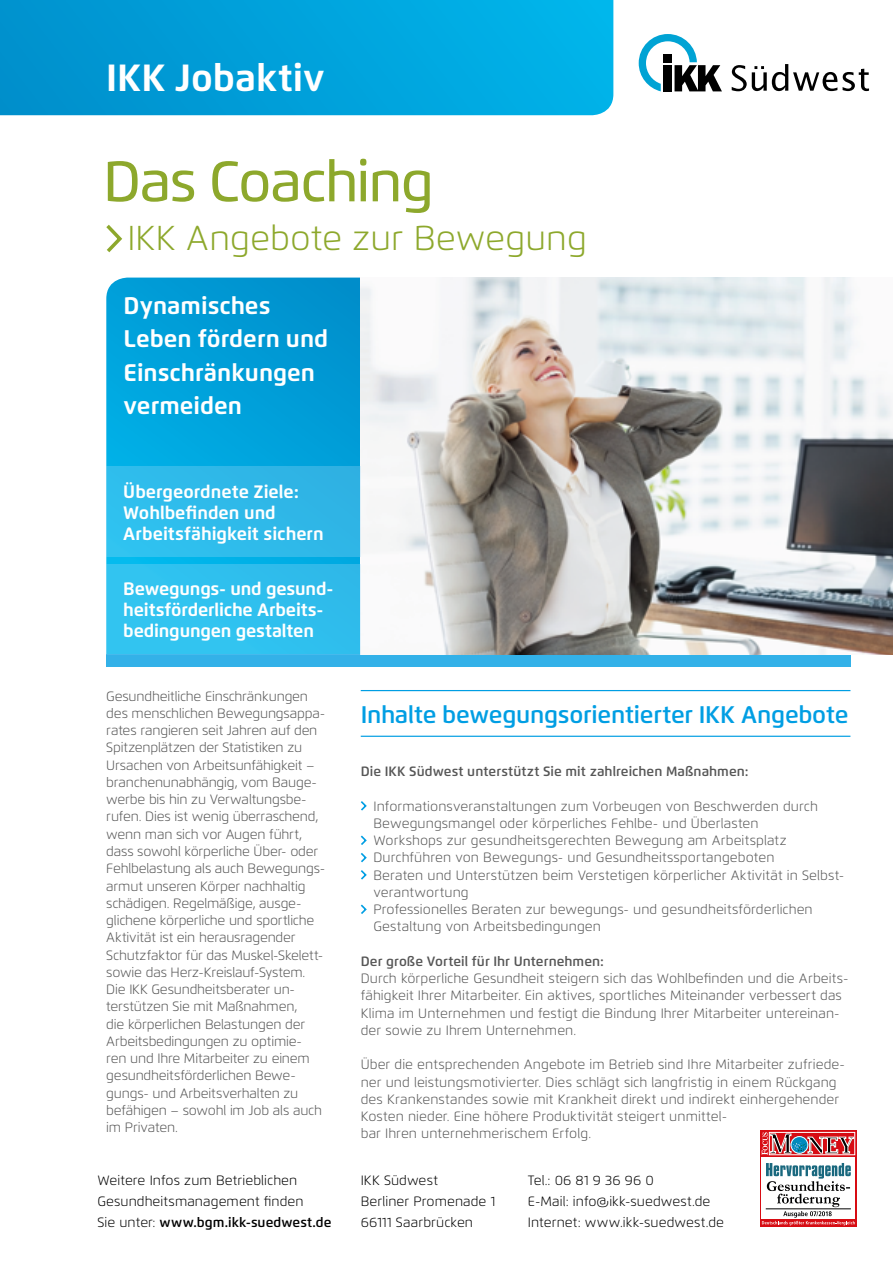
<style>
.page{position:relative;width:893px;height:1263px;background:#fff}
.page>*{position:absolute;margin:0;border:0;box-sizing:border-box;transform-origin:0 0}
.t1{font:500 57px "Flexo";letter-spacing:-.03em;color:#8da82c}
.t2{font:700 37.8px "Flexo";color:#fff}
.t3{font:300 34.5px "Flexo";color:#8da82c}
.t4{font:700 24px/33.6px "Flexo";color:#fff}
.t5{font:600 24px "Flexo";letter-spacing:-.01em;color:#009ee3}
.t6{font:700 18px/21px "Flexo";letter-spacing:-.005em;color:#fff}
.t7{font:300 13.5px/17.2px "Flexo";letter-spacing:.005em;color:#565656}
.t8{font:300 13.5px/17.2px "Flexo";letter-spacing:-.015em;color:#565656}
.t9{font:300 13.5px/21px "Flexo";letter-spacing:.005em;color:#000}
.t10{font:600 13.5px "Flexo";letter-spacing:.005em;color:#565656}
.s1{font-weight:600}
</style>
<div class="page">
<svg style="left:0;top:0;width:613px;height:115px;background:#00a2db"></svg>
<svg style="left:732px;top:64px;width:137px;height:27px"></svg>
<svg style="left:639px;top:34px;width:83px;height:57px"></svg>
<div style="left:760px;top:1130px;width:96px;height:96px;background:linear-gradient(to right,#d70c13,#d70c13)"></div>
<div style="left:762px;top:1157px;width:93px;height:68px;background:#fff"></div>
<svg style="left:761px;top:1131px;width:95px;height:25px"></svg>
<svg style="left:762px;top:1132px;width:93px;height:23px;background:#b9686e"></svg>
<div style="left:791px;top:1136px;width:17px;height:17px;border:1px solid #fff;border-radius:50%"></div>
<div style="left:761px;top:1219px;width:95px;height:7px;background:#d70c13"></div>
<svg style="left:762px;top:1163px;width:93px;height:62px"></svg>
<svg style="left:106px;top:278px;width:255px;height:286px;background:#019fd9"></svg>
<div style="left:106px;top:654px;width:744px;height:13px;background:#33b1e8"></div>
<svg style="left:360px;top:801px;width:7px;height:10px"></svg>
<svg style="left:360px;top:835px;width:7px;height:45px"></svg>
<svg style="left:360px;top:904px;width:7px;height:10px"></svg>
<img style="left:361px;top:278px;width:532px;height:376px">
<svg style="left:106px;top:224px;width:17px;height:29px"></svg>
<hr style="left:361px;top:690px;width:489px;height:1px;background:#009ee3">
<hr style="left:361px;top:736px;width:489px;height:1px;background:#009ee3">
<div style="left:106px;top:466px;width:255px;height:91px;background:#2fbae9"></div>
<div style="left:106px;top:564px;width:255px;height:90px;background:#2fc1ef"></div>
<h2 class="t2" style="left:106px;top:55px;width:220px">IKK Jobaktiv</h2>
<h1 class="t1" style="left:103px;top:147px;width:332px">Das Coaching</h1>
<h3 class="t3" style="left:127px;top:217px;width:461px">IKK Angebote zur Bewegung</h3>
<h3 class="t4" style="left:124px;top:288px;width:206px">Dynamisches<br>Leben fördern und<br>Einschränkungen vermeiden</h3>
<h3 class="t6" style="left:123px;top:481px;width:202px">Übergeordnete Ziele:<br>Wohlbefinden und<br>Arbeitsfähigkeit sichern</h3>
<h3 class="t6" style="left:123px;top:578px;width:212px">Bewegungs- und gesund&shy;heitsförderliche Arbeits&shy;bedingungen gestalten</h3>
<p class="t8" style="left:106px;top:687px;width:221px">Gesundheitliche Einschränkungen des menschlichen Bewegungsappa&shy;rates rangieren seit Jahren auf den Spitzenplätzen der Statistiken zu Ursachen von Arbeitsunfähigkeit – branchenunabhängig, vom Bauge&shy;werbe bis hin zu Verwaltungsbe&shy;rufen. Dies ist wenig überraschend, wenn man sich vor Augen führt, dass sowohl körperliche Über- oder Fehlbelastung als auch Bewegungs&shy;armut unseren Körper nachhaltig schädigen. Regelmäßige, ausge&shy;glichene körperliche und sportliche Aktivität ist ein herausragender Schutzfaktor für das Muskel-Skelett&shy;sowie das Herz-Kreislauf-System.<br>Die IKK Gesundheitsberater un&shy;terstützen Sie mit Maßnahmen,<br>die körperlichen Belastungen der Arbeitsbedingungen zu optimie&shy;ren und Ihre Mitarbeiter zu einem gesundheitsförderlichen Bewe&shy;gungs- und Arbeitsverhalten zu befähigen – sowohl im Job als auch im Privaten.</p>
<h3 class="t5" style="left:361px;top:700px;width:489px">Inhalte bewegungsorientierter IKK Angebote</h3>
<p class="t10" style="left:361px;top:763px;width:389px">Die IKK Südwest unterstützt Sie mit zahlreichen Maßnahmen:</p>
<p class="t7" style="left:373px;top:797px;width:472px">Informationsveranstaltungen zum Vorbeugen von Beschwerden durch Bewegungsmangel oder körperliches Fehlbe- und Überlasten<br>Workshops zur gesundheitsgerechten Bewegung am Arbeitsplatz Durchführen von Bewegungs- und Gesundheitssportangeboten<br>Beraten und Unterstützen beim Verstetigen körperlicher Aktivität in Selbst&shy;verantwortung<br>Professionelles Beraten zur bewegungs- und gesundheitsförderlichen Gestaltung von Arbeitsbedingungen</p>
<p class="t10" style="left:361px;top:953px;width:245px">Der große Vorteil für Ihr Unternehmen:</p>
<p class="t7" style="left:361px;top:970px;width:489px">Durch körperliche Gesundheit steigern sich das Wohlbefinden und die Arbeits&shy;fähigkeit Ihrer Mitarbeiter. Ein aktives, sportliches Miteinander verbessert das Klima im Unternehmen und festigt die Bindung Ihrer Mitarbeiter untereinan&shy;der sowie zu Ihrem Unternehmen.</p>
<p class="t7" style="left:361px;top:1056px;width:486px">Über die entsprechenden Angebote im Betrieb sind Ihre Mitarbeiter zufriede&shy;ner und leistungsmotivierter. Dies schlägt sich langfristig in einem Rückgang des Krankenstandes sowie mit Krankheit direkt und indirekt einhergehender Kosten nieder. Eine höhere Produktivität steigert unmittel-<br>bar Ihren unternehmerischem Erfolg.</p>
<p class="t9" style="left:97px;top:1170px;width:236px">Weitere Infos zum Betrieblichen<br>Gesundheitsmanagement finden<br>Sie unter: <span class="s1">www.bgm.ikk-suedwest.de</span></p>
<p class="t9" style="left:528px;top:1169px;width:198px">Tel.: 06 81 9 36 96 0<br>E-Mail: info@ikk-suedwest.de<br>Internet: www.ikk-suedwest.de</p>
<p class="t9" style="left:361px;top:1169px;width:136px">IKK Südwest<br>Berliner Promenade 1<br>66111 Saarbrücken</p>
</div>
